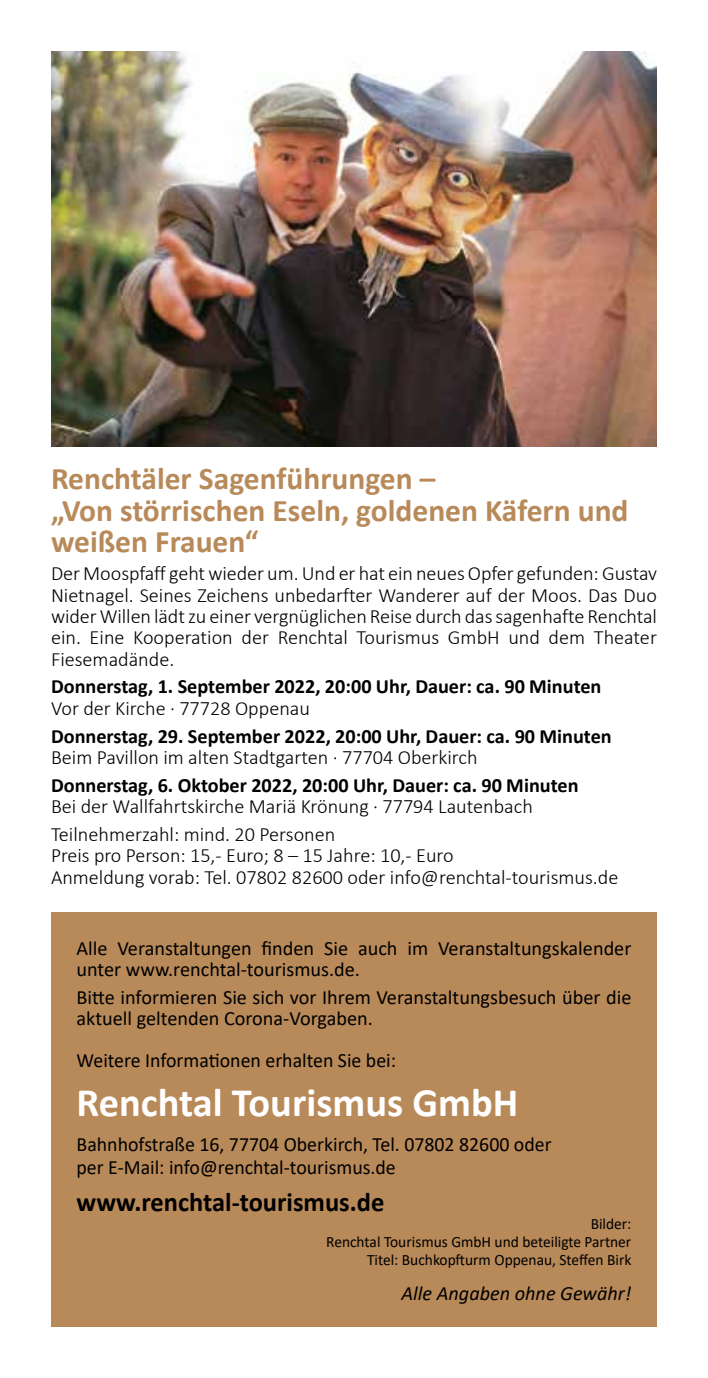
<style>
.page{position:relative;width:708px;height:1378px;background:#fff}
.page>*{position:absolute;margin:0;border:0;box-sizing:border-box;transform-origin:0 0}
.t1{font:700 40.5px "Calibri";color:#fff}
.t2{font:700 31.5px/31.5px "Calibri";color:#b88959}
.t3{font:700 27px "Calibri";color:#000}
.t4{font:300 20.25px/21.4px "Calibri";color:#000}
.t5{font:20.25px/21.4px "Calibri";color:#000}
.t6{font:700 20.25px "Calibri";color:#000}
.t7{font:italic 20.25px "Calibri";color:#000}
.t8{font:15.75px/18px "Calibri";color:#000;text-align:right}
</style>
<div class="page">
<div style="left:51px;top:912px;width:606px;height:415px;background:#b88959"></div>
<img style="left:51px;top:51px;width:606px;height:395px">
<h2 class="t2" style="left:51px;top:463px;width:579px">Renchtäler Sagenführungen –<br>„Von störrischen Eseln, goldenen Käfern und weißen Frauen“</h2>
<p class="t4" style="left:51px;top:562px;width:608px;text-align:justify">Der Moospfaff geht wieder um. Und er hat ein neues Opfer gefunden: Gustav Nietnagel. Seines Zeichens unbedarfter Wanderer auf der Moos. Das Duo wider Willen lädt zu einer vergnüglichen Reise durch das sagenhafte Renchtal ein. Eine Kooperation der Renchtal Tourismus GmbH und dem Theater Fiesemadände.</p>
<p class="t6" style="left:51px;top:672px;width:552px">Donnerstag, 1. September 2022, 20:00 Uhr, Dauer: ca. 90 Minuten</p>
<p class="t4" style="left:51px;top:697px;width:260px">Vor der Kirche · 77728 Oppenau</p>
<p class="t6" style="left:51px;top:721px;width:562px">Donnerstag, 29. September 2022, 20:00 Uhr, Dauer: ca. 90 Minuten</p>
<p class="t4" style="left:51px;top:746px;width:428px">Beim Pavillon im alten Stadtgarten · 77704 Oberkirch</p>
<p class="t6" style="left:51px;top:771px;width:529px">Donnerstag, 6. Oktober 2022, 20:00 Uhr, Dauer: ca. 90 Minuten</p>
<p class="t4" style="left:51px;top:792px;width:483px;line-height:27.7px">Bei der Wallfahrtskirche Mariä Krönung · 77794 Lautenbach<br>Teilnehmerzahl: mind. 20 Personen</p>
<p class="t4" style="left:51px;top:844px;width:569px">Preis pro Person: 15,- Euro; 8 – 15 Jahre: 10,- Euro<br>Anmeldung vorab: Tel. 07802 82600 oder info@renchtal-tourismus.de</p>
<p class="t5" style="left:77px;top:937px;width:556px">Alle Veranstaltungen finden Sie auch im Veranstaltungskalender unter www.renchtal-tourismus.de.</p>
<p class="t5" style="left:77px;top:986px;width:556px">Bitte informieren Sie sich vor Ihrem Veranstaltungsbesuch über die aktuell geltenden Corona-Vorgaben.</p>
<p class="t5" style="left:77px;top:1049px;width:321px">Weitere Informationen erhalten Sie bei:</p>
<h1 class="t1" style="left:77px;top:1073px;width:443px">Renchtal Tourismus GmbH</h1>
<p class="t5" style="left:77px;top:1132px;width:477px;line-height:22.5px">Bahnhofstraße 16, 77704 Oberkirch, Tel. 07802 82600 oder per E-Mail: info@renchtal-tourismus.de</p>
<h3 class="t3" style="left:77px;top:1183px;width:309px">www.renchtal-tourismus.de</h3>
<p class="t8" style="left:326px;top:1214px;width:307px">Bilder:<br>Renchtal Tourismus GmbH und beteiligte Partner<br>Titel: Buchkopfturm Oppenau, Steffen Birk</p>
<p class="t7" style="left:402px;top:1278px;width:231px">Alle Angaben ohne Gewähr!</p>
</div>
